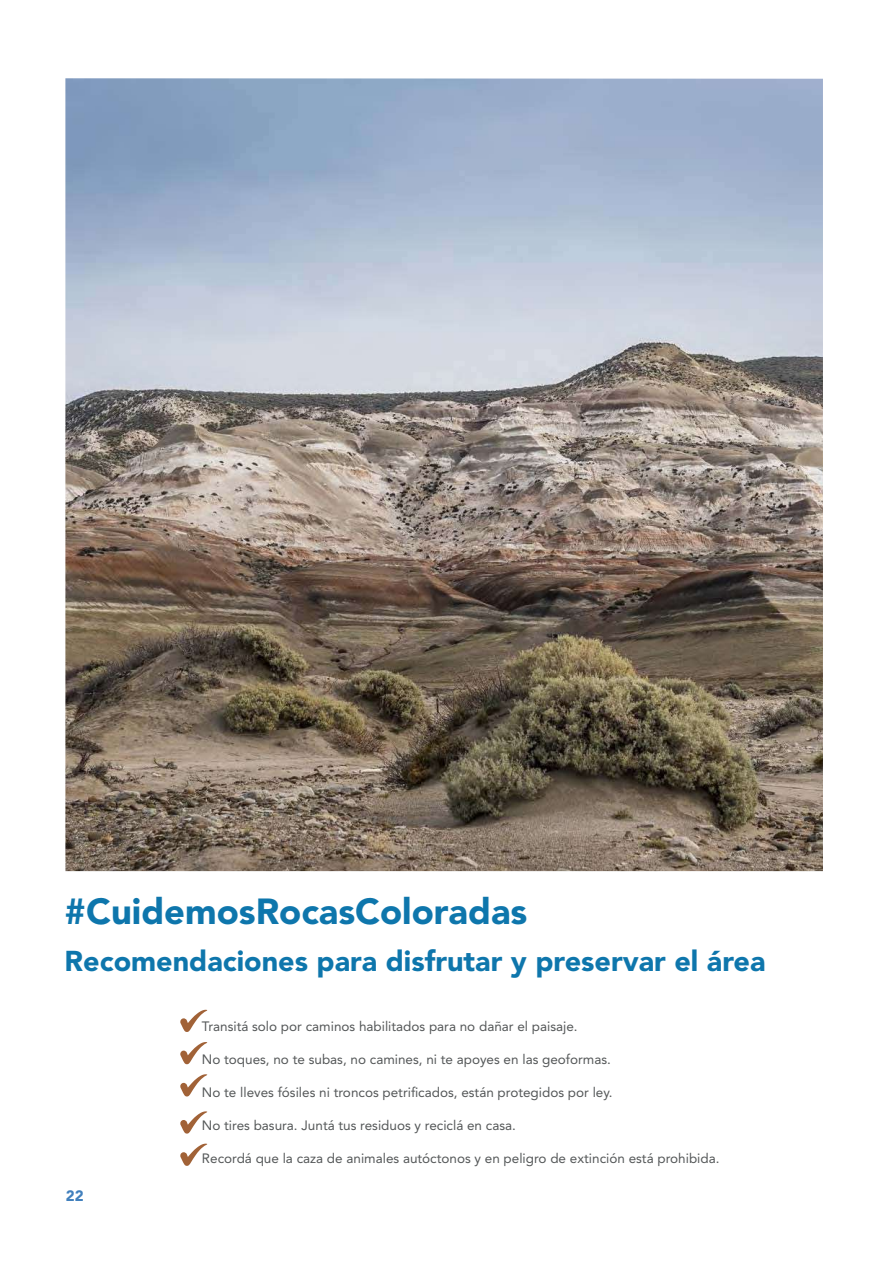
<style>
.page{position:relative;width:893px;height:1263px;background:#fff}
.page>*{position:absolute;margin:0;border:0;box-sizing:border-box;transform-origin:0 0}
.t1{font:900 36px "Avenir LT Std";color:#0e76ac}
.t2{font:900 28.5px "Avenir LT Std";color:#0e76ac}
.t3{font:900 15px "Avenir LT Std";color:#4180bd}
.t4{font:13.5px "Avenir LT Std";color:#545758}
</style>
<div class="page">
<img style="left:65px;top:78px;width:758px;height:793px">
<svg style="left:180px;top:1010px;width:27px;height:22px"></svg>
<svg style="left:180px;top:1042px;width:27px;height:22px"></svg>
<svg style="left:180px;top:1074px;width:27px;height:23px"></svg>
<svg style="left:180px;top:1111px;width:27px;height:23px"></svg>
<svg style="left:180px;top:1143px;width:27px;height:23px"></svg>
<h1 class="t1" style="left:65px;top:890px;width:464px">#CuidemosRocasColoradas</h1>
<h2 class="t2" style="left:65px;top:943px;width:702px">Recomendaciones para disfrutar y preservar el área</h2>
<p class="t3" style="left:66px;top:1187px;width:19px">22</p>
<p class="t4" style="left:202px;top:1018px;width:377px">Transitá solo por caminos habilitados para no dañar el paisaje.</p>
<p class="t4" style="left:202px;top:1051px;width:411px">No toques, no te subas, no camines, ni te apoyes en las geoformas.</p>
<p class="t4" style="left:202px;top:1084px;width:412px">No te lleves fósiles ni troncos petrificados, están protegidos por ley.</p>
<p class="t4" style="left:202px;top:1117px;width:315px">No tires basura. Juntá tus residuos y reciclá en casa.</p>
<p class="t4" style="left:202px;top:1150px;width:519px">Recordá que la caza de animales autóctonos y en peligro de extinción está prohibida.</p>
</div>
